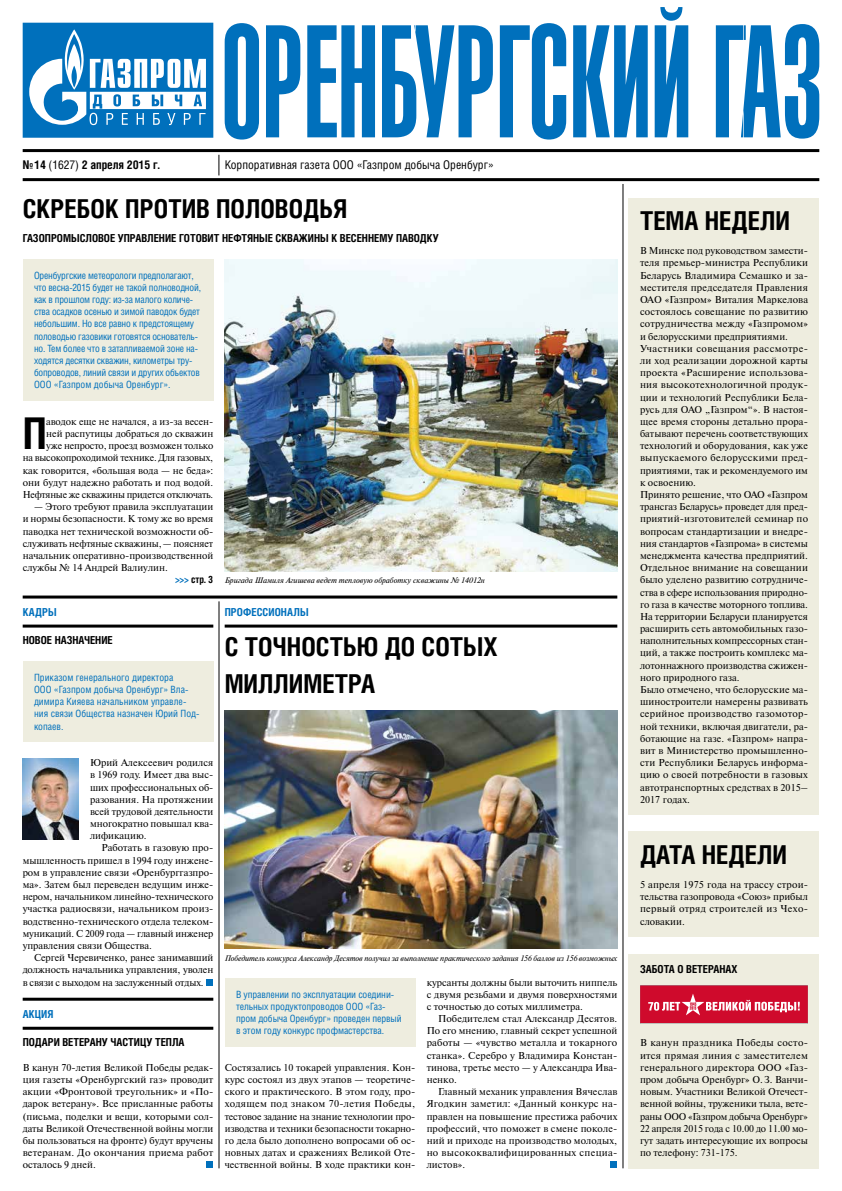
<style>
.page{position:relative;width:842px;height:1191px;background:#fff}
.page>*{position:absolute;margin:0;border:0;box-sizing:border-box;transform-origin:0 0}
.t1{font:700 43.7px "Helios Cond C";color:#000}
.t2{font:700 26px/36.6px "Helios Cond C";color:#000}
.t3{font:12px "Helios Cond C";color:#000}
.t4{font:700 12px "Helios Cond C";letter-spacing:-.005em;color:#000}
.t5{font:700 11px "Helios Cond C";color:#000}
.t6{font:700 11px "Helios Cond C";letter-spacing:.01em;color:#0070bc}
.t7{font:10px/12.2px "Newton C";letter-spacing:.005em;color:#000;text-align:justify}
.t8{font:10px/12.2px "Helios Cond C";letter-spacing:-.02em;color:#0070bc}
.t9{font:10px/12.2px "Helios Cond C";color:#0070bc}
.t10{font:700 10px "Helios Cond C";color:#000}
.t11{font:italic 8px "Newton C";letter-spacing:-.01em;color:#000}
.s1{font-weight:400}
.s2{color:#0070bc}
</style>
<div class="page">
<hr style="left:23px;top:149px;width:796px;height:3px;background:#000">
<hr style="left:23px;top:178px;width:796px;height:3px;background:#000">
<svg style="left:23px;top:23px;width:190px;height:115px"></svg>
<svg style="left:219px;top:155px;width:1px;height:20px"></svg>
<svg style="left:225px;top:7px;width:594px;height:133px"></svg>
<div style="left:23px;top:661px;width:190px;height:81px;background:#eeeddf"></div>
<div style="left:225px;top:978px;width:190px;height:68px;background:#eeeddf"></div>
<div style="left:23px;top:259px;width:190px;height:141px;background:#eeeddf"></div>
<hr style="left:23px;top:1026px;width:190px;height:3px;background:#000">
<hr style="left:225px;top:624px;width:392px;height:3px;background:#000">
<hr style="left:23px;top:624px;width:190px;height:3px;background:#000">
<hr style="left:23px;top:997px;width:190px;height:3px;background:#000">
<hr style="left:23px;top:595px;width:594px;height:3px;background:#000">
<div style="left:207px;top:978px;width:6px;height:7px;background:#0070bc"></div>
<div style="left:207px;top:1161px;width:6px;height:7px;background:#0070bc"></div>
<div style="left:610px;top:1161px;width:7px;height:7px;background:#0070bc"></div>
<div style="left:629px;top:198px;width:190px;height:617px;background:#eeeddf"></div>
<div style="left:629px;top:831px;width:190px;height:105px;background:#eeeddf"></div>
<hr style="left:623px;top:184px;width:1px;height:984px;background:#000">
<hr style="left:219px;top:601px;width:1px;height:567px;background:#000">
<img style="left:225px;top:259px;width:392px;height:312px">
<img style="left:225px;top:710px;width:392px;height:239px">
<img style="left:23px;top:759px;width:56px;height:80px">
<div style="left:629px;top:954px;width:190px;height:214px;background:#eeeddf"></div>
<div style="left:640px;top:985px;width:168px;height:38px;background:#cf0a2c"></div>
<svg style="left:648px;top:994px;width:152px;height:21px"></svg>
<p class="t4" style="left:23px;top:157px;width:139px">№ 14 <span class="s1">(1627)</span> 2 апреля 2015 г.</p>
<p class="t3" style="left:225px;top:157px;width:271px">Корпоративная газета ООО «Газпром добыча Оренбург»</p>
<h2 class="t2" style="left:23px;top:189px;width:326px">Скребок против половодья</h2>
<p class="t5" style="left:23px;top:231px;width:417px">газопромысловое управление готовит нефтяные скважины к весеннему паводку</p>
<p class="t8" style="left:34px;top:269px;width:168px">Оренбургские метеорологи предполагают, что весна‑2015 будет не такой полноводной, как в прошлом году: из-за малого количе‑ ства осадков осенью и зимой паводок будет небольшим. Но все равно к предстоящему половодью газовики готовятся основатель‑ но. Тем более что в затапливаемой зоне на‑ ходятся десятки скважин, километры тру‑ бопроводов, линий связи и других объектов ООО «Газпром добыча Оренбург».</p>
<h1 class="t1" style="left:23px;top:407px;width:26px">П</h1>
<p class="t7" style="left:23px;top:415px;width:192px;text-align:right">аводок еще не начался, а из-за весен-<br>ней распутицы добраться до скважин<br>уже непросто, проезд возможен только<br>на высокопроходимой технике. Для газовых, как говорится, «большая вода — не беда»: они будут надежно работать и под водой.<br>Нефтяные же скважины придется отключать.</p>
<p class="t7" style="left:23px;top:501px;width:192px;text-indent:11px">— Этого требуют правила эксплуатации и нормы безопасности. К тому же во время паводка нет технической возможности об&shy;служивать нефтяные скважины,— поясняет начальник оперативно-производственной службы № 14 Андрей Валиулин.</p>
<p class="t10" style="left:175px;top:574px;width:40px"><span class="s2">&gt;&gt;&gt;</span> стр. 3</p>
<p class="t11" style="left:225px;top:576px;width:262px">Бригада Шамиля Агишева ведет тепловую обработку скважины № 14012н</p>
<p class="t6" style="left:23px;top:605px;width:36px">Кадры</p>
<p class="t6" style="left:225px;top:605px;width:85px">Профессионалы</p>
<p class="t5" style="left:23px;top:634px;width:92px">Новое назначение</p>
<p class="t9" style="left:34px;top:671px;width:167px">Приказом генерального директора<br>ООО «Газпром добыча Оренбург» Вла‑ димира Кияева начальником управле‑ ния связи Общества назначен Юрий Под‑ копаев.</p>
<p class="t7" style="left:90px;top:756px;width:125px">Юрий Алексеевич родился в 1969 году. Имеет два выс&shy;ших профессиональных об&shy;разования. На протяжении всей трудовой деятельности многократно повышал ква&shy;лификацию.</p>
<p class="t7" style="left:23px;top:842px;width:192px;text-indent:79px">Работать в газовую про&shy;мышленность пришел в 1994 году инжене&shy;ром в управление связи «Оренбурггазпро&shy;ма». Затем был переведен ведущим инже&shy;нером, начальником линейно-технического участка радиосвязи, начальником произ&shy;водственно-технического отдела телеком&shy;муникаций. С 2009 года — главный инженер управления связи Общества.</p>
<p class="t7" style="left:23px;top:951px;width:192px;text-indent:11px">Сергей Черевиченко, ранее занимавший должность начальника управления, уволен в связи с выходом на заслуженный отдых.</p>
<p class="t6" style="left:23px;top:1007px;width:32px">акция</p>
<p class="t5" style="left:23px;top:1036px;width:163px">Подари ветерану частицу тепла</p>
<p class="t7" style="left:23px;top:1061px;width:192px">В канун 70-летия Великой Победы редак&shy;ция газеты «Оренбургский газ» проводит акции «Фронтовой треугольник» и «По&shy;дарок ветерану». Все присланные работы (письма, поделки и вещи, которыми сол&shy;даты Великой Отечественной войны могли бы пользоваться на фронте) будут вручены ветеранам. До окончания приема работ осталось 9 дней.</p>
<h2 class="t2" style="left:225px;top:628px;width:274px">Сточностью до сотых миллиметра</h2>
<p class="t11" style="left:225px;top:954px;width:394px">Победитель конкурса Александр Десятов получил за выполнение практического задания 156 баллов из 156 возможных</p>
<p class="t8" style="left:236px;top:987px;width:167px">В управлении по эксплуатации соедини‑ тельных продуктопроводов ООО «Газ‑ пром добыча Оренбург» проведен первый в этом году конкурс профмастерства.</p>
<p class="t7" style="left:225px;top:1061px;width:192px;text-align:left">Состязались 10 токарей управления. Кон&shy;курс состоял из двух этапов — теоретиче&shy;ского и практического. В этом году, про&shy;ходящем под знаком 70‑летия Победы, тестовое задание на знание технологии про&shy;изводства и техники безопасности токарно&shy;го дела было дополнено вопросами об ос&shy;новных датах и сражениях Великой Оте&shy;чественной войны. В ходе практики кон-</p>
<p class="t7" style="left:427px;top:976px;width:192px">курсанты должны были выточить ниппель с двумя резьбами и двумя поверхностями с точностью до сотых миллиметра.</p>
<p class="t7" style="left:427px;top:1012px;width:192px;text-indent:11px">Победителем стал Александр Десятов.<br>По его мнению, главный секрет успешной работы — «чувство металла и токарного станка». Серебро у Владимира Констан&shy;тинова, третье место — у Александра Ива&shy;ненко.</p>
<p class="t7" style="left:427px;top:1085px;width:192px;text-align:left;text-indent:11px">Главный механик управления Вячеслав Ягодкин заметил: «Данный конкурс на&shy;правлен на повышение престижа рабочих профессий, что поможет в смене поколе&shy;ний и приходе на производство молодых, но высококвалифицированных специа&shy;листов».</p>
<h2 class="t2" style="left:640px;top:202px;width:151px">Тема недели</h2>
<p class="t7" style="left:640px;top:245px;width:170px;text-align:left">В Минске под руководством замести&shy;теля премьер-министра Республики Беларусь Владимира Семашко и за&shy;местителя председателя Правления ОАО «Газпром» Виталия Маркелова состоялось совещание по развитию сотрудничества между «Газпромом» и белорусскими предприятиями.<br>Участники совещания рассмотре&shy;ли ход реализации дорожной карты проекта «Расширение использова&shy;ния высокотехнологичной продук&shy;ции и технологий Республики Бела&shy;русь для ОАО „Газпром“». В настоя&shy;щее время стороны детально прора&shy;батывают перечень соответствующих технологий и оборудования, как уже выпускаемого белорусскими пред&shy;приятиями, так и рекомендуемого им к освоению.<br>Принято решение, что ОАО «Газпром трансгаз Беларусь» проведет для пред&shy;приятий-изготовителей семинар по вопросам стандартизации и внедре&shy;ния стандартов «Газпрома» в системы менеджмента качества предприятий.<br>Отдельное внимание на совещании было уделено развитию сотрудниче&shy;ства в сфере использования природно&shy;го газа в качестве моторного топлива.<br>На территории Беларуси планируется расширить сеть автомобильных газо&shy;наполнительных компрессорных стан&shy;ций, а также построить комплекс ма&shy;лотоннажного производства сжижен&shy;ного природного газа.<br>Было отмечено, что белорусские ма&shy;шиностроители намерены развивать серийное производство газомотор&shy;ной техники, включая двигатели, ра&shy;ботающие на газе. «Газпром» напра&shy;вит в Министерство промышленно&shy;сти Республики Беларусь информа&shy;цию о своей потребности в газовых автотранспортных средствах в 2015– 2017 годах.</p>
<h2 class="t2" style="left:640px;top:835px;width:148px">дата недели</h2>
<p class="t7" style="left:640px;top:878px;width:169px;text-align:left">5 апреля 1975 года на трассу строи&shy;тельства газопровода «Союз» прибыл первый отряд строителей из Чехо&shy;словакии.</p>
<p class="t5" style="left:640px;top:962px;width:99px">Забота о ветеранах</p>
<p class="t7" style="left:640px;top:1037px;width:169px;text-align:left">В канун праздника Победы состо&shy;ится прямая линия с заместителем генерального директора ООО «Газ&shy;пром добыча Оренбург» О.З. Ванчи&shy;новым. Участники Великой Отечест&shy;венной войны, труженики тыла, вете&shy;раны ООО «Газпром добыча Оренбург» 22 апреля 2015 года с 10.00 до 11.00 мо&shy;гут задать интересующие их вопросы по телефону: 731-175.</p>
</div>
